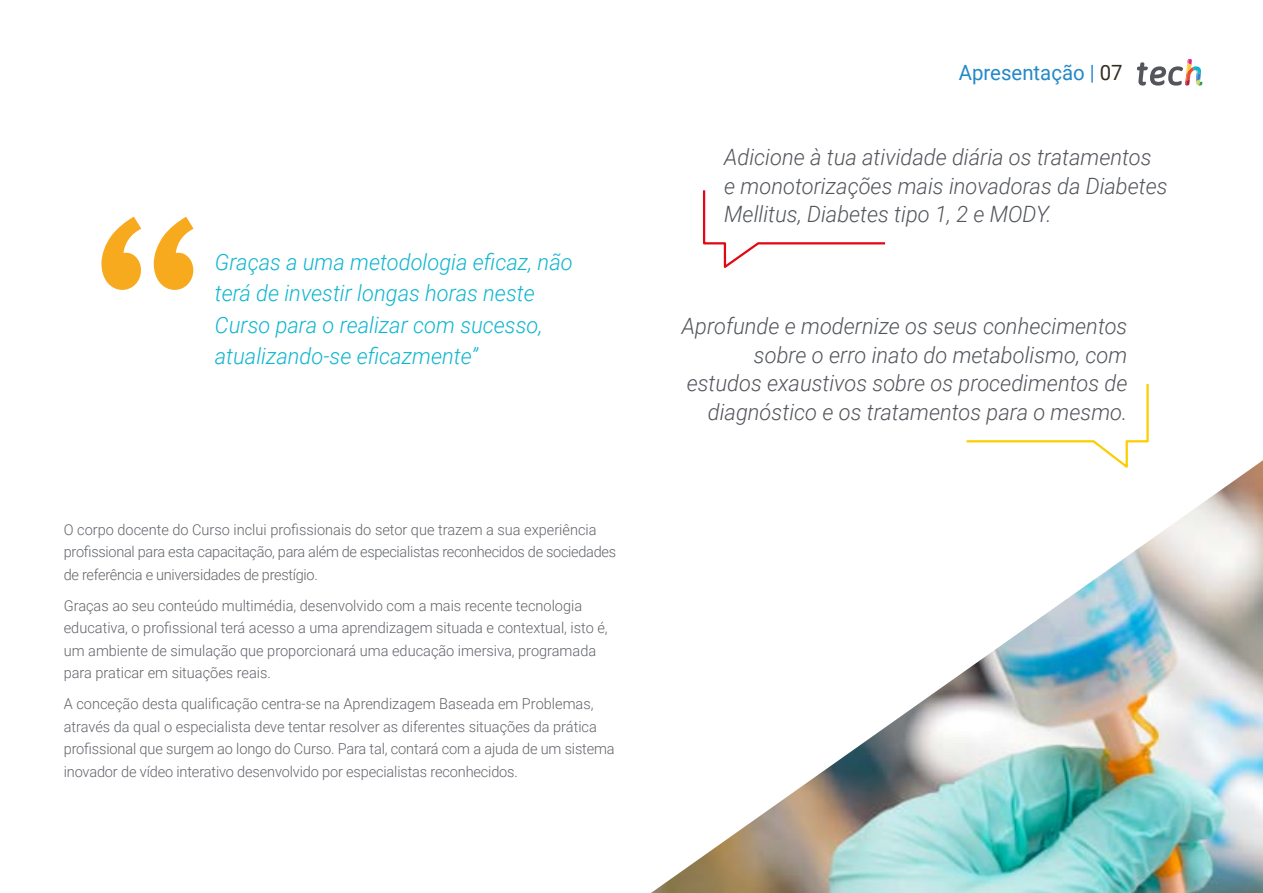
<style>
.page{position:relative;width:1263px;height:893px;background:#fff}
.page>*{position:absolute;margin:0;border:0;box-sizing:border-box;transform-origin:0 0}
.t1{font:italic 300 22.5px/28.5px "Roboto";color:#52555b;text-align:right}
.t2{font:italic 300 22.5px/31.5px "Roboto";color:#0fb6cf}
.t3{font:21px "Roboto";color:#2488c9}
.t4{font:300 15px/22.5px "Roboto";color:#61646a}
.t5{font:300 15px/22.5px "Roboto";letter-spacing:-.02em;color:#61646a}
.s1{color:#312e20}
</style>
<div class="page">
<svg style="left:101px;top:217px;width:93px;height:73px"></svg>
<img style="left:651px;top:460px;width:612px;height:433px">
<svg style="left:1137px;top:59px;width:65px;height:27px"></svg>
<svg style="left:964px;top:384px;width:186px;height:87px"></svg>
<svg style="left:703px;top:190px;width:183px;height:78px"></svg>
<h1 class="t2" style="left:215px;top:245px;width:359px">Graças a uma metodologia eficaz, não terá de investir longas horas neste Curso para o realizar com sucesso, atualizando-se eficazmente”</h1>
<p class="t5" style="left:64px;top:517px;width:554px">O corpo docente do Curso inclui profissionais do setor que trazem a sua experiência profissional para esta capacitação, para além de especialistas reconhecidos de sociedades de referência e universidades de prestígio.</p>
<p class="t4" style="left:64px;top:593px;width:545px">Graças ao seu conteúdo multimédia, desenvolvido com a mais recente tecnologia educativa, o profissional terá acesso a uma aprendizagem situada e contextual, isto é, um ambiente de simulação que proporcionará uma educação imersiva, programada para praticar em situações reais.</p>
<p class="t4" style="left:64px;top:692px;width:552px">A conceção desta qualificação centra-se na Aprendizagem Baseada em Problemas, através da qual o especialista deve tentar resolver as diferentes situações da prática profissional que surgem ao longo do Curso. Para tal, contará com a ajuda de um sistema inovador de vídeo interativo desenvolvido por especialistas reconhecidos.</p>
<h2 class="t3" style="left:959px;top:57px;width:165px">Apresentação | <span class="s1">07</span></h2>
<h1 class="t1" style="left:724px;top:142px;width:445px;text-align:left">Adicione à tua atividade diária os tratamentos e monotorizações mais inovadoras da Diabetes<br>Mellitus, Diabetes tipo 1, 2 e MODY.</h1>
<h1 class="t1" style="left:682px;top:311px;width:447px">Aprofunde e modernize os seus conhecimentos sobre o erro inato do metabolismo, com estudos exaustivos sobre os procedimentos de diagnóstico e os tratamentos para o mesmo.</h1>
</div>
